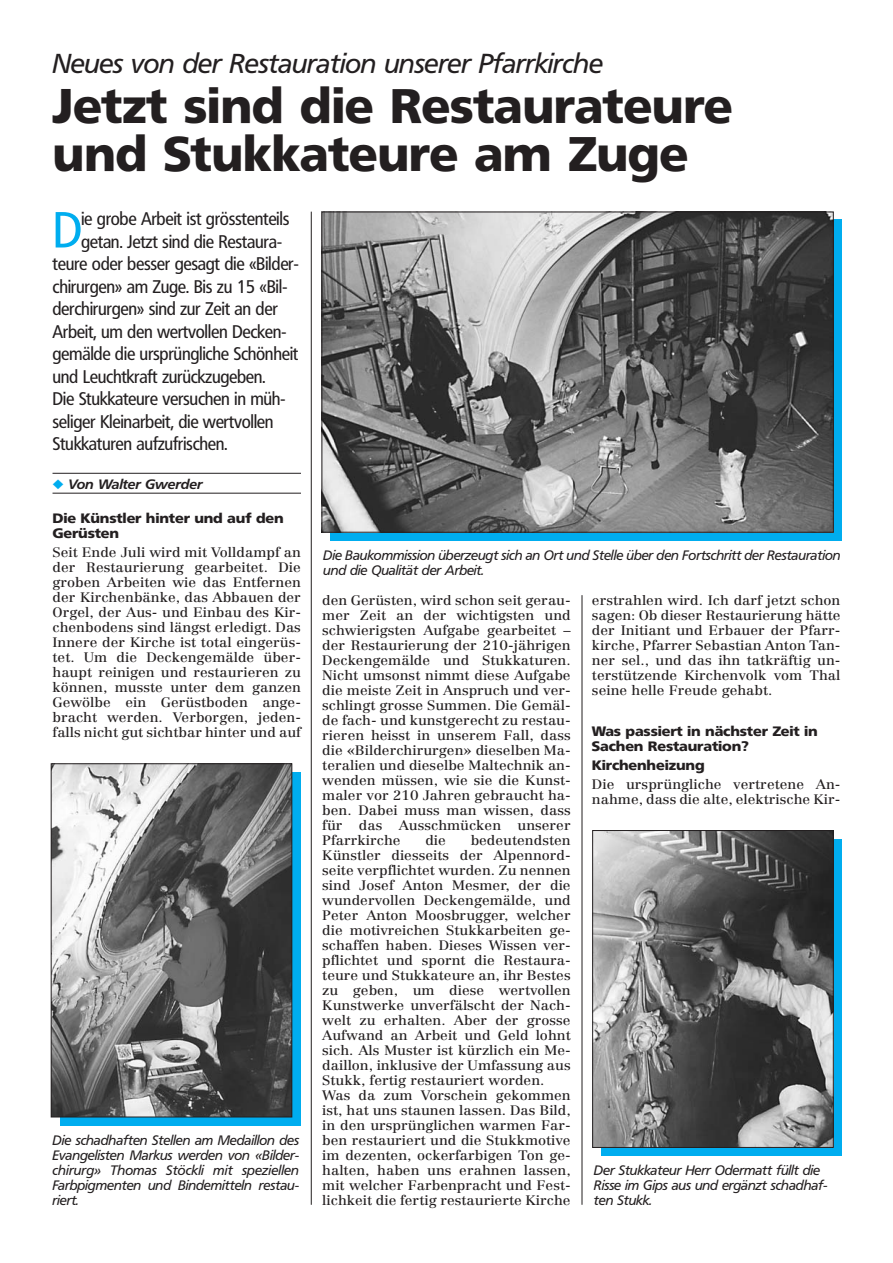
<style>
.page{position:relative;width:893px;height:1263px;background:#fff}
.page>*{position:absolute;margin:0;border:0;box-sizing:border-box;transform-origin:0 0}
.t1{font:condensed 49.8px "FR23";color:#00adef;scale:1.05 1}
.t2{font:700 48px/48px "FR23";color:#231f20}
.t3{font:italic 27px "FR23";color:#231f20}
.t4{font:condensed 18px "FR23";letter-spacing:-.005em;color:#231f20;scale:1.05 1}
.t5{font:13.5px/15px "Centennial";color:#231f20;text-align:justify;scale:1.07 1}
.t6{font:italic 13.5px/15px "FR23";color:#231f20}
.t7{font:700 13.5px/15px "FR23";color:#231f20;scale:1.07 1}
.t8{font:italic 500 13.5px "FR23";color:#231f20;scale:1.07 1}
.s1{color:#00adef}
</style>
<div class="page">
<hr style="left:53px;top:473px;width:248px;height:1px;background:#231f20">
<hr style="left:53px;top:493px;width:248px;height:1px;background:#231f20">
<div style="left:330px;top:220px;width:512px;height:321px;background:#00adef"></div>
<img style="left:324px;top:214px;width:507px;height:316px">
<div style="left:322px;top:212px;width:511px;height:320px;border:1px solid #231f20"></div>
<div style="left:60px;top:773px;width:240px;height:353px;background:#00adef"></div>
<img style="left:53px;top:766px;width:237px;height:349px">
<div style="left:51px;top:764px;width:241px;height:353px;border:1px solid #231f20"></div>
<div style="left:601px;top:839px;width:241px;height:317px;background:#00adef"></div>
<img style="left:594px;top:832px;width:237px;height:313px">
<div style="left:592px;top:830px;width:241px;height:317px;border:1px solid #231f20"></div>
<hr style="left:311px;top:212px;width:1px;height:993px;background:#231f20">
<hr style="left:582px;top:595px;width:1px;height:610px;background:#231f20">
<h3 class="t3" style="left:53px;top:52px;width:552px">Neues von der Restauration unserer Pfarrkirche</h3>
<h2 class="t2" style="left:53px;top:87px;width:681px">Jetzt sind die Restaurateure und Stukkateure am Zuge</h2>
<h1 class="t1" style="left:53px;top:209px;width:29px">D</h1>
<h3 class="t4" style="left:81px;top:211px;width:200px">ie grobe Arbeit ist grösstenteils</h3>
<h3 class="t4" style="left:81px;top:234px;width:193px">getan. Jetzt sind die Restaura-</h3>
<h3 class="t4" style="left:53px;top:256px;width:236px">teure oder besser gesagt die «Bilder-</h3>
<h3 class="t4" style="left:53px;top:279px;width:225px">chirurgen» am Zuge. Bis zu 15 «Bil-</h3>
<h3 class="t4" style="left:53px;top:301px;width:216px">derchirurgen» sind zur Zeit an der</h3>
<h3 class="t4" style="left:53px;top:324px;width:224px">Arbeit, um den wertvollen Decken-</h3>
<h3 class="t4" style="left:53px;top:346px;width:236px">gemälde die ursprüngliche Schönheit</h3>
<h3 class="t4" style="left:53px;top:369px;width:204px">und Leuchtkraft zurückzugeben.</h3>
<h3 class="t4" style="left:53px;top:391px;width:223px">Die Stukkateure versuchen in müh-</h3>
<h3 class="t4" style="left:53px;top:414px;width:212px">seliger Kleinarbeit, die wertvollen</h3>
<h3 class="t4" style="left:53px;top:436px;width:168px">Stukkaturen aufzufrischen.</h3>
<p class="t8" style="left:53px;top:478px;width:142px"><span class="s1">◆</span> Von Walter Gwerder</p>
<p class="t7" style="left:53px;top:512px;width:217px">Die Künstler hinter und auf den<br>Gerüsten</p>
<p class="t5" style="left:53px;top:546px;width:234px">Seit Ende Juli wird mit Volldampf an der Restaurierung gearbeitet. Die groben Arbeiten wie das Entfernen der Kirchenbänke, das Abbauen der Orgel, der Aus- und Einbau des Kir&shy;chenbodens sind längst erledigt. Das Innere der Kirche ist total eingerüs&shy;tet. Um die Deckengemälde über&shy;haupt reinigen und restaurieren zu können, musste unter dem ganzen Gewölbe ein Gerüstboden ange&shy;bracht werden. Verborgen, jeden&shy;falls nicht gut sichtbar hinter und auf</p>
<p class="t6" style="left:53px;top:1134px;width:248px;text-align:justify">Die schadhaften Stellen am Medaillon des Evangelisten Markus werden von «Bilder&shy;chirurg» Thomas Stöckli mit speziellen Farbpigmenten und Bindemitteln restau&shy;riert.</p>
<p class="t6" style="left:323px;top:549px;width:519px">Die Baukommission überzeugt sich an Ort und Stelle über den Fortschritt der Restauration und die Qualität der Arbeit.</p>
<p class="t5" style="left:322px;top:593px;width:234px">den Gerüsten, wird schon seit gerau&shy;mer Zeit an der wichtigsten und schwierigsten Aufgabe gearbeitet – der Restaurierung der 210-jährigen Deckengemälde und Stukkaturen.<br>Nicht umsonst nimmt diese Aufgabe die meiste Zeit in Anspruch und ver&shy;schlingt grosse Summen. Die Gemäl&shy;de fach- und kunstgerecht zu restau&shy;rieren heisst in unserem Fall, dass die «Bilderchirurgen» dieselben Ma&shy;teralien und dieselbe Maltechnik an&shy;wenden müssen, wie sie die Kunst&shy;maler vor 210 Jahren gebraucht ha&shy;ben. Dabei muss man wissen, dass für das Ausschmücken unserer Pfarrkirche</p>
<p class="t5" style="left:322px;top:833px;width:234px;text-align:left;text-indent:148px">bedeutendsten Künstler diesseits der Alpennord&shy;seite verpflichtet wurden. Zu nennen sind Josef Anton Mesmer, der die wundervollen Deckengemälde, und Peter Anton Moosbrugger, welcher die motivreichen Stukkarbeiten ge&shy;schaffen haben. Dieses Wissen ver&shy;pflichtet und spornt die Restaura&shy;teure und Stukkateure an, ihr Bestes zu geben, um diese wertvollen Kunstwerke unverfälscht der Nach&shy;welt zu erhalten. Aber der grosse Aufwand an Arbeit und Geld lohnt sich. Als Muster ist kürzlich ein Me&shy;daillon, inklusive der Umfassung aus Stukk, fertig restauriert worden.<br>Was da zum Vorschein gekommen ist, hat uns staunen lassen. Das Bild, in den ursprünglichen warmen Far&shy;ben restauriert und die Stukkmotive im dezenten, ockerfarbigen Ton ge&shy;halten, haben uns erahnen lassen, mit welcher Farbenpracht und Fest&shy;lichkeit die fertig restaurierte Kirche</p>
<p class="t5" style="left:425px;top:833px;width:21px">die</p>
<p class="t5" style="left:592px;top:593px;width:234px">erstrahlen wird. Ich darf jetzt schon sagen: Ob dieser Restaurierung hätte der Initiant und Erbauer der Pfarr&shy;kirche, Pfarrer Sebastian Anton Tan&shy;ner sel., und das ihn tatkräftig un&shy;terstützende Kirchenvolk vom Thal seine helle Freude gehabt.</p>
<p class="t7" style="left:592px;top:725px;width:213px">Was passiert in nächster Zeit in<br>Sachen Restauration?</p>
<p class="t7" style="left:592px;top:759px;width:107px">Kirchenheizung</p>
<p class="t5" style="left:592px;top:778px;width:234px">Die ursprüngliche vertretene An&shy;nahme, dass die alte, elektrische Kir-</p>
<p class="t6" style="left:594px;top:1164px;width:235px">Der Stukkateur Herr Odermatt füllt die<br>Risse im Gips aus und ergänzt schadhaf&shy;ten Stukk.</p>
</div>
